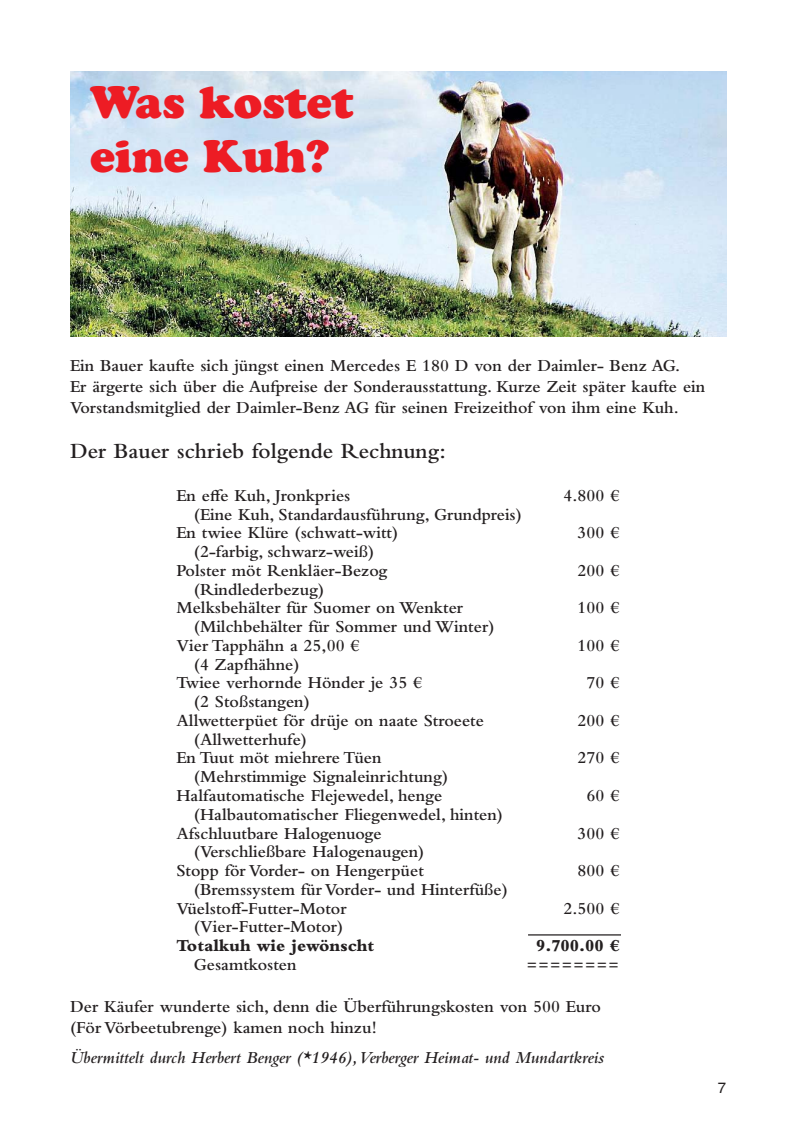
<style>
.page{position:relative;width:796px;height:1129px;background:#fff}
.page>*{position:absolute;margin:0;border:0;box-sizing:border-box;transform-origin:0 0}
.t1{font:45px/54px "Cooper Black Std";color:#ed1c24}
.t2{font:600 22.5px "Bembo Std";color:#231f20}
.t3{font:600 17.5px/18.8px "Bembo Std";color:#231f20}
.t4{font:italic 600 17.5px "Bembo Std";color:#231f20}
.t5{font:800 17.5px "Bembo Std";color:#231f20}
.t6{font:15px "Helvetica";color:#231f20}
</style>
<div class="page">
<img style="left:70px;top:71px;width:656px;height:265px">
<hr style="left:528px;top:934px;width:93px;height:1px;background:#231f20">
<h1 class="t1" style="left:90px;top:79px;width:265px">Was kostet eine Kuh?</h1>
<p class="t3" style="left:70px;top:357px;width:636px;line-height:21px">Ein Bauer kaufte sich jüngst einen Mercedes E 180 D von der Daimler- Benz AG.<br>Er ärgerte sich über die Aufpreise der Sonderausstattung. Kurze Zeit später kaufte ein<br>Vorstandsmitglied der Daimler-Benz AG für seinen Freizeithof von ihm eine Kuh.</p>
<p class="t2" style="left:70px;top:443px;width:377px">Der Bauer schrieb folgende Rechnung:</p>
<p class="t3" style="left:176px;top:487px;width:175px">En effe Kuh, Jronkpries</p>
<p class="t3" style="left:563px;top:487px;width:58px">4.800 €</p>
<p class="t3" style="left:176px;top:506px;width:347px;text-indent:17px">(Eine Kuh, Standardausführung, Grundpreis)<br>En twiee Klüre (schwatt-witt)</p>
<p class="t3" style="left:577px;top:525px;width:44px">300 €</p>
<p class="t3" style="left:176px;top:544px;width:213px;text-align:center">(2-farbig, schwarz-weiß)<br>Polster möt Renkläer-Bezog</p>
<p class="t3" style="left:176px;top:581px;width:288px;text-indent:17px">(Rindlederbezug)<br>Melksbehälter für Suomer on Wenkter</p>
<p class="t3" style="left:176px;top:619px;width:319px;text-indent:17px">(Milchbehälter für Sommer und Winter)<br>Vier Tapphähn a 25,00 €</p>
<p class="t3" style="left:176px;top:656px;width:247px;text-indent:17px">(4 Zapfhähne)<br>Twiee verhornde Hönder je 35 €</p>
<p class="t3" style="left:176px;top:694px;width:309px;text-indent:17px">(2 Stoßstangen)<br>Allwetterpüet för drüje on naate Stroeete</p>
<p class="t3" style="left:176px;top:731px;width:206px;text-indent:17px">(Allwetterhufe)<br>En Tuut möt miehrere Tüen</p>
<p class="t3" style="left:176px;top:769px;width:273px;text-indent:17px">(Mehrstimmige Signaleinrichtung)<br>Halfautomatische Flejewedel, henge</p>
<p class="t3" style="left:176px;top:806px;width:328px;text-indent:17px">(Halbautomatischer Fliegenwedel, hinten)<br>Afschluutbare Halogenuoge</p>
<p class="t3" style="left:176px;top:844px;width:249px;text-align:right">(Verschließbare Halogenaugen)<br>Stopp för Vorder- on Hengerpüet</p>
<p class="t3" style="left:176px;top:881px;width:333px;text-indent:17px">(Bremssystem für Vorder- und Hinterfüße)<br>Vüelstoff-Futter-Motor</p>
<p class="t3" style="left:577px;top:562px;width:44px">200 €</p>
<p class="t3" style="left:577px;top:600px;width:44px">100 €</p>
<p class="t3" style="left:577px;top:637px;width:44px">100 €</p>
<p class="t3" style="left:586px;top:675px;width:35px">70 €</p>
<p class="t3" style="left:577px;top:712px;width:44px">200 €</p>
<p class="t3" style="left:577px;top:750px;width:44px">270 €</p>
<p class="t3" style="left:586px;top:787px;width:35px">60 €</p>
<p class="t3" style="left:577px;top:825px;width:44px">300 €</p>
<p class="t3" style="left:577px;top:862px;width:44px">800 €</p>
<p class="t3" style="left:563px;top:900px;width:58px">2.500 €</p>
<p class="t3" style="left:194px;top:919px;width:151px">(Vier-Futter-Motor)</p>
<p class="t5" style="left:176px;top:939px;width:199px">Totalkuh wie jewönscht</p>
<p class="t5" style="left:536px;top:939px;width:85px">9.700.00 €</p>
<p class="t3" style="left:194px;top:956px;width:104px">Gesamtkosten</p>
<p class="t3" style="left:526px;top:956px;width:95px">========</p>
<p class="t3" style="left:70px;top:997px;width:532px;line-height:21px">Der Käufer wunderte sich, denn die Überführungskosten von 500 Euro (För Vörbeetubrenge) kamen noch hinzu!</p>
<p class="t4" style="left:70px;top:1051px;width:535px">Übermittelt durch Herbert Benger (*1946), Verberger Heimat- und Mundartkreis</p>
<p class="t6" style="left:717px;top:1081px;width:10px">7</p>
</div>
